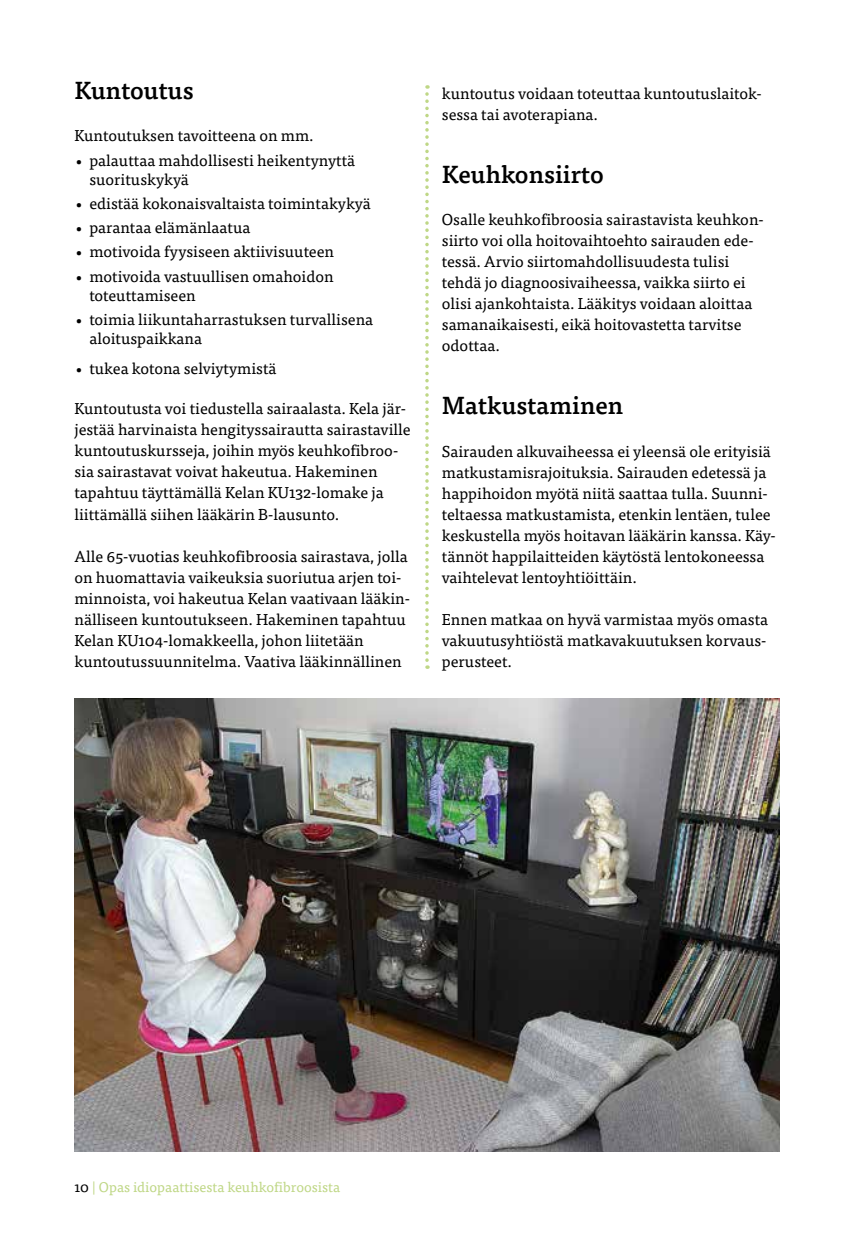
<style>
.page{position:relative;width:854px;height:1241px;background:#fff}
.page>*{position:absolute;margin:0;border:0;box-sizing:border-box;transform-origin:0 0}
.t1{font:500 24.5px "Tisa OT";color:#000}
.t2{font:15.75px/21px "Tisa OT";color:#000}
.t3{font:14px "Tisa OT";color:#bfd786}
.s1{color:#000}
</style>
<div class="page">
<svg style="left:425px;top:85px;width:3px;height:583px"></svg>
<img style="left:74px;top:698px;width:705px;height:453px">
<h1 class="t1" style="left:74px;top:76px;width:121px">Kuntoutus</h1>
<p class="t2" style="left:74px;top:125px;width:241px">Kuntoutuksen tavoitteena on mm.</p>
<p class="t2" style="left:89px;top:150px;width:267px;line-height:19.2px;text-indent:-15px">• palauttaa mahdollisesti heikentynyttä suorituskykyä</p>
<p class="t2" style="left:74px;top:193px;width:297px">• edistää kokonaisvaltaista toimintakykyä</p>
<p class="t2" style="left:74px;top:217px;width:177px">• parantaa elämänlaatua</p>
<p class="t2" style="left:74px;top:241px;width:261px">• motivoida fyysiseen aktiivisuuteen</p>
<p class="t2" style="left:89px;top:267px;width:246px;line-height:19.2px;text-indent:-15px">• motivoida vastuullisen omahoidon toteuttamiseen</p>
<p class="t2" style="left:89px;top:310px;width:285px;line-height:19.2px;text-indent:-15px">• toimia liikuntaharrastuksen turvallisena aloituspaikkana</p>
<p class="t2" style="left:74px;top:358px;width:203px">• tukea kotona selviytymistä</p>
<p class="t2" style="left:74px;top:398px;width:337px">Kuntoutusta voi tiedustella sairaalasta. Kela jär&shy;jestää harvinaista hengityssairautta sairastaville kuntoutuskursseja, joihin myös keuhkofibroo&shy;sia sairastavat voivat hakeutua. Hakeminen tapahtuu täyttämällä Kelan KU132-lomake ja liittämällä siihen lääkärin B-lausunto.</p>
<p class="t2" style="left:74px;top:545px;width:337px">Alle 65-vuotias keuhkofibroosia sairastava, jolla on huomattavia vaikeuksia suoriutua arjen toi&shy;minnoista, voi hakeutua Kelan vaativaan lääkin&shy;nälliseen kuntoutukseen. Hakeminen tapahtuu Kelan KU104-lomakkeella, johon liitetään kuntoutussuunnitelma. Vaativa lääkinnällinen</p>
<p class="t2" style="left:441px;top:83px;width:321px">kuntoutus voidaan toteuttaa kuntoutuslaitok&shy;sessa tai avoterapiana.</p>
<h1 class="t1" style="left:441px;top:160px;width:163px">Keuhkonsiirto</h1>
<p class="t2" style="left:441px;top:209px;width:323px">Osalle keuhkofibroosia sairastavista keuhkon&shy;siirto voi olla hoitovaihtoehto sairauden ede&shy;tessä. Arvio siirtomahdollisuudesta tulisi tehdä jo diagnoosivaiheessa, vaikka siirto ei olisi ajankohtaista. Lääkitys voidaan aloittaa samanaikaisesti, eikä hoitovastetta tarvitse odottaa.</p>
<h1 class="t1" style="left:441px;top:391px;width:183px">Matkustaminen</h1>
<p class="t2" style="left:441px;top:440px;width:335px">Sairauden alkuvaiheessa ei yleensä ole erityisiä matkustamisrajoituksia. Sairauden edetessä ja happihoidon myötä niitä saattaa tulla. Suunni&shy;teltaessa matkustamista, etenkin lentäen, tulee keskustella myös hoitavan lääkärin kanssa. Käy&shy;tännöt happilaitteiden käytöstä lentokoneessa vaihtelevat lentoyhtiöittäin.</p>
<p class="t2" style="left:441px;top:608px;width:328px;text-align:justify">Ennen matkaa on hyvä varmistaa myös omasta vakuutusyhtiöstä matkavakuutuksen korvaus&shy;perusteet.</p>
<p class="t3" style="left:74px;top:1178px;width:267px"><span class="s1">10</span> | Opas idiopaattisesta keuhkofibroosista</p>
</div>
